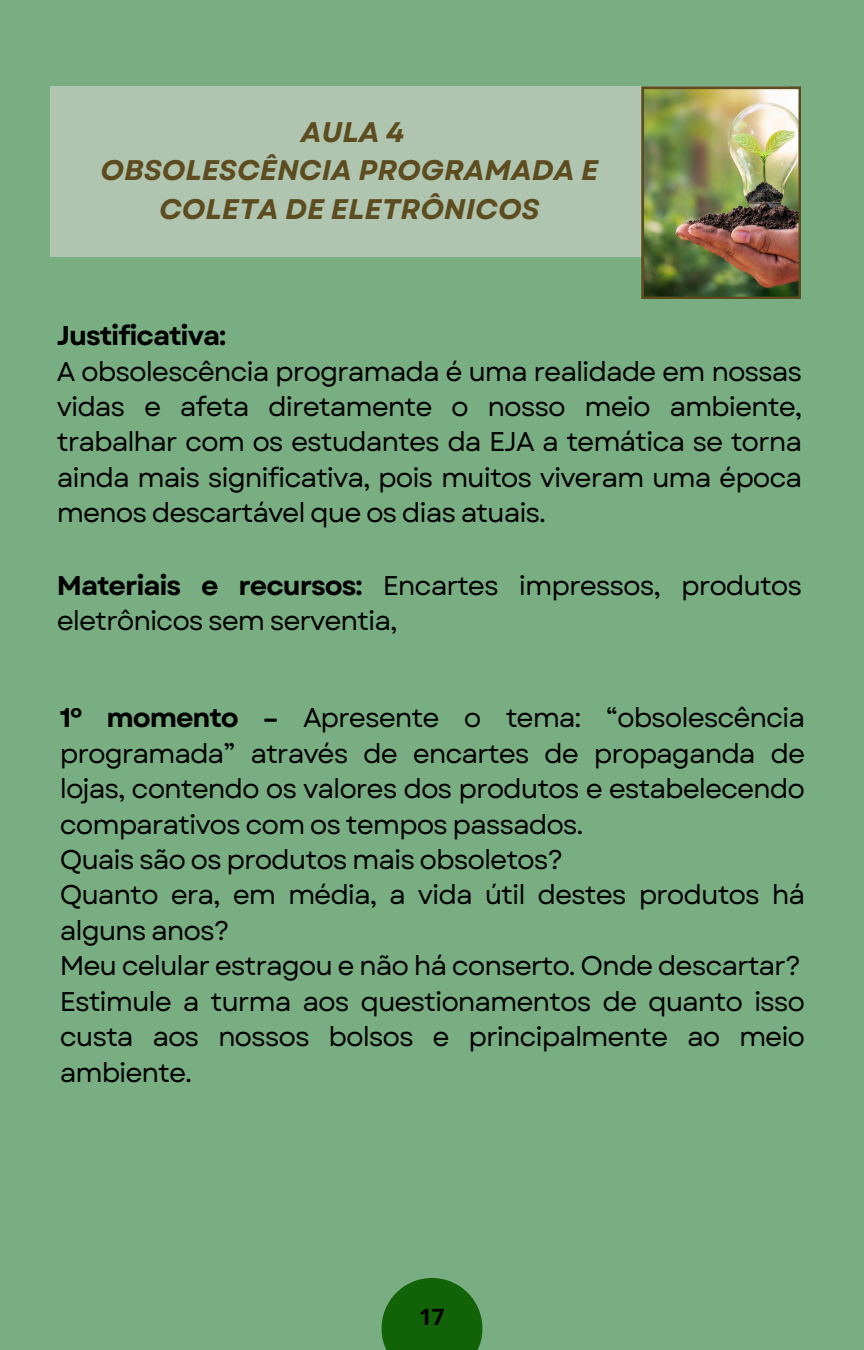
<style>
.page{position:relative;width:864px;height:1350px;background:#78ae82}
.page>*{position:absolute;margin:0;border:0;box-sizing:border-box;transform-origin:0 0}
.t1{font:italic 700 28.35px/38.7px "Garet";color:#5d4c20;text-align:center}
.t2{font:27px/35.6px "Garet";letter-spacing:-.04em;color:#000;text-align:justify}
.t3{font:700 27px "Garet";letter-spacing:-.04em;color:#000}
.t4{font:700 22.5px "Open Sans";color:#000}
.s1{font-weight:700}
</style>
<div class="page">
<div style="left:50px;top:86px;width:738px;height:171px;background:#b0c5af"></div>
<img style="left:641px;top:86px;width:160px;height:213px">
<svg style="left:382px;top:1278px;width:100px;height:72px;background:#216d1a"></svg>
<h1 class="t1" style="left:101px;top:112px;width:499px">AULA 4<br>OBSOLESCÊNCIA PROGRAMADA E<br>COLETA DE ELETRÔNICOS</h1>
<p class="t3" style="left:57px;top:316px;width:171px">Justificativa:</p>
<p class="t2" style="left:57px;top:353px;width:747px">A obsolescência programada é uma realidade em nossas vidas e afeta diretamente o nosso meio ambiente, trabalhar com os estudantes da EJA a temática se torna ainda mais significativa, pois muitos viveram uma época menos descartável que os dias atuais.</p>
<p class="t2" style="left:57px;top:568px;width:747px"><span class="s1">Materiais e recursos:</span> Encartes impressos, produtos eletrônicos sem serventia,</p>
<p class="t2" style="left:60px;top:700px;width:747px"><span class="s1">1º momento –</span> Apresente o tema: “obsolescência programada” através de encartes de propaganda de lojas, contendo os valores dos produtos e estabelecendo comparativos com os tempos passados.</p>
<p class="t2" style="left:60px;top:842px;width:505px">Quais são os produtos mais obsoletos?</p>
<p class="t2" style="left:60px;top:877px;width:747px">Quanto era, em média, a vida útil destes produtos há alguns anos?</p>
<p class="t2" style="left:60px;top:948px;width:743px">Meu celular estragou e não há conserto. Onde descartar?</p>
<p class="t2" style="left:60px;top:984px;width:747px">Estimule a turma aos questionamentos de quanto isso custa aos nossos bolsos e principalmente ao meio ambiente.</p>
<p class="t4" style="left:419px;top:1301px;width:27px">17</p>
</div>
